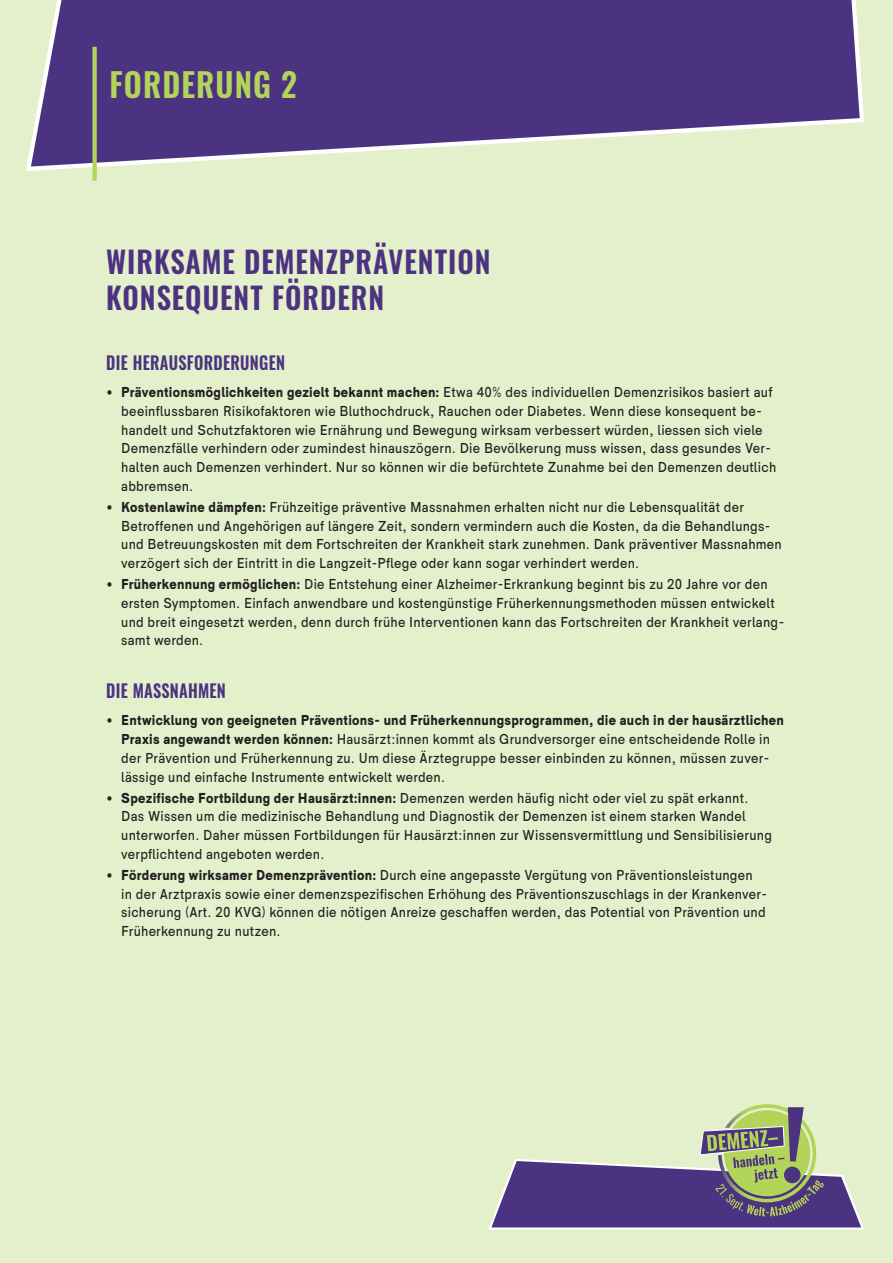
<style>
.page{position:relative;width:893px;height:1263px;background:#e4efcb}
.page>*{position:absolute;margin:0;border:0;box-sizing:border-box;transform-origin:0 0}
.Titel{font:600 33px "Oswald";letter-spacing:.035em;color:#b2d458;scale:.95 1}
.Titel-2{font:600 30px "Oswald";letter-spacing:.035em;color:#4c3381;scale:.95 1}
.Untertitel{font:600 18px "Oswald";letter-spacing:.02em;color:#4c3381;scale:.9 1}
.Grundtext{font:500 14.55px/18.8px "HK Sentiments";letter-spacing:.02em;color:#231f20;scale:.9 1}
.s1{font-size:19.5px}
.s2{font-weight:900}
</style>
<div class="page">
<svg style="left:26px;top:0;width:838px;height:171px"></svg>
<svg style="left:488px;top:1104px;width:376px;height:126px"></svg>
<div style="left:92px;top:47px;width:5px;height:134px;background:#b2d458"></div>
<p class="Titel" style="left:109px;top:55px;width:199px">FORDERUNG 2</p>
<p class="Titel-2" style="left:106px;top:235px;width:406px">WIRKSAME DEMENZPRÄVENTION</p>
<p class="Titel-2" style="left:106px;top:271px;width:294px">KONSEQUENT FÖRDERN</p>
<p class="Untertitel" style="left:106px;top:347px;width:200px">DIE HERAUSFORDERUNGEN</p>
<p class="Grundtext" style="left:121px;top:382px;width:729px;text-indent:-15px"><span class="s1">•</span> <span class="s2">Präventionsmöglichkeiten gezielt bekannt machen:</span> Etwa 40% des individuellen Demenzrisikos basiert auf beeinflussbaren Risikofaktoren wie Bluthochdruck, Rauchen oder Diabetes. Wenn diese konsequent be&shy;handelt und Schutzfaktoren wie Ernährung und Bewegung wirksam verbessert würden, liessen sich viele Demenzfälle verhindern oder zumindest hinauszögern. Die Bevölkerung muss wissen, dass gesundes Ver&shy;halten auch Demenzen verhindert. Nur so können wir die befürchtete Zunahme bei den Demenzen deutlich abbremsen.</p>
<p class="Grundtext" style="left:121px;top:497px;width:736px;text-indent:-15px"><span class="s1">•</span> <span class="s2">Kostenlawine dämpfen:</span> Frühzeitige präventive Massnahmen erhalten nicht nur die Lebensqualität der Betroffenen und Angehörigen auf längere Zeit, sondern vermindern auch die Kosten, da die Behandlungs&shy;und Betreuungskosten mit dem Fortschreiten der Krankheit stark zunehmen. Dank präventiver Massnahmen verzögert sich der Eintritt in die Langzeit-Pflege oder kann sogar verhindert werden.</p>
<p class="Grundtext" style="left:121px;top:574px;width:738px;text-indent:-15px"><span class="s1">•</span> <span class="s2">Früherkennung ermöglichen:</span> Die Entstehung einer Alzheimer-Erkrankung beginnt bis zu 20 Jahre vor den ersten Symptomen. Einfach anwendbare und kostengünstige Früherkennungsmethoden müssen entwickelt und breit eingesetzt werden, denn durch frühe Interventionen kann das Fortschreiten der Krankheit verlang&shy;samt werden.</p>
<p class="Untertitel" style="left:106px;top:675px;width:134px">DIE MASSNAHMEN</p>
<p class="Grundtext" style="left:121px;top:710px;width:738px;text-indent:-15px"><span class="s1">•</span> <span class="s2">Entwicklung von geeigneten Präventions- und Früherkennungsprogrammen, die auch in der hausärztlichen Praxis angewandt werden können:</span> Hausärzt:innen kommt als Grundversorger eine entscheidende Rolle in der Prävention und Früherkennung zu. Um diese Ärztegruppe besser einbinden zu können, müssen zuver&shy;lässige und einfache Instrumente entwickelt werden.</p>
<p class="Grundtext" style="left:121px;top:787px;width:725px;text-indent:-15px"><span class="s1">•</span> <span class="s2">Spezifische Fortbildung der Hausärzt:innen:</span> Demenzen werden häufig nicht oder viel zu spät erkannt.<br>Das Wissen um die medizinische Behandlung und Diagnostik der Demenzen ist einem starken Wandel unterworfen. Daher müssen Fortbildungen für Hausärzt:innen zur Wissensvermittlung und Sensibilisierung verpflichtend angeboten werden.</p>
<p class="Grundtext" style="left:121px;top:864px;width:719px;text-indent:-15px"><span class="s1">•</span> <span class="s2">Förderung wirksamer Demenzprävention:</span> Durch eine angepasste Vergütung von Präventionsleistungen in der Arztpraxis sowie einer demenzspezifischen Erhöhung des Präventionszuschlags in der Krankenver&shy;sicherung (Art. 20 KVG) können die nötigen Anreize geschaffen werden, das Potential von Prävention und Früherkennung zu nutzen.</p>
</div>
